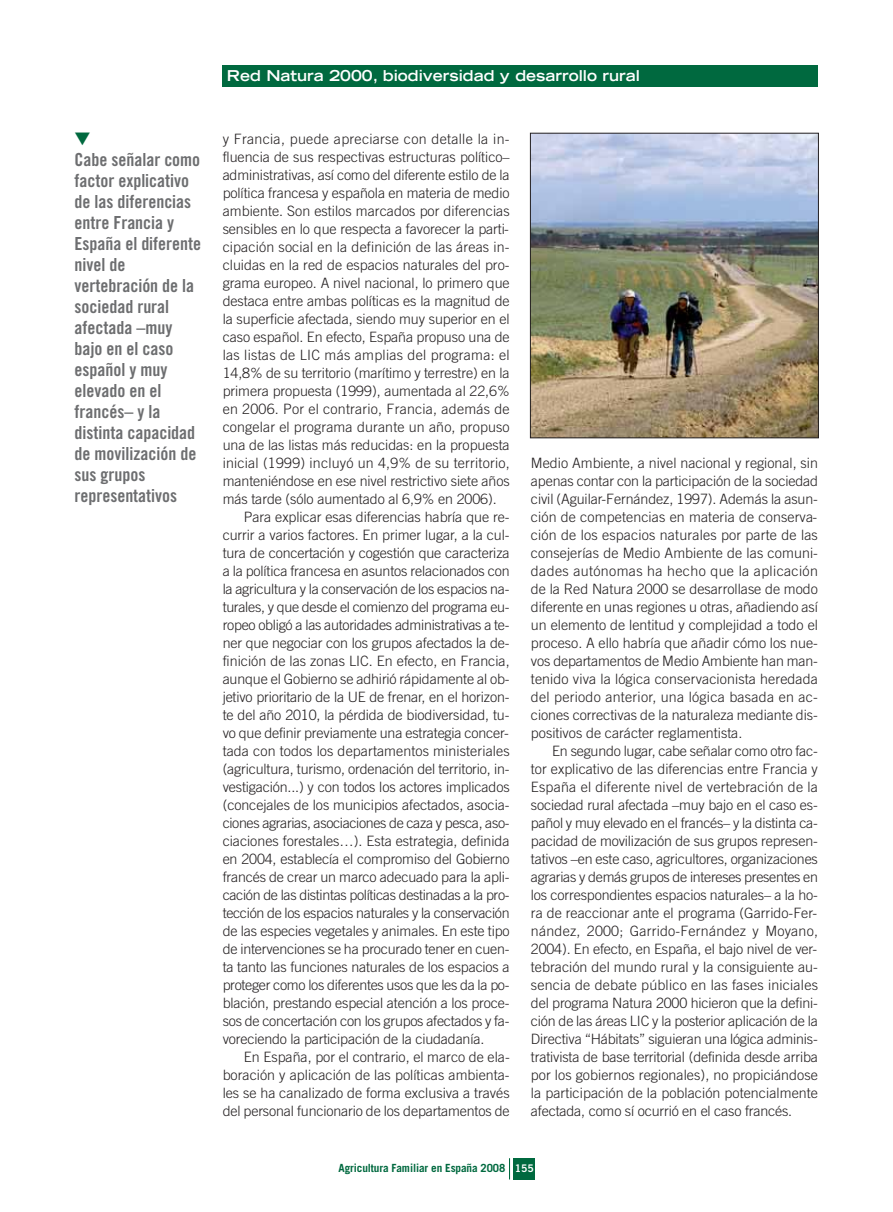
<style>
.page{position:relative;width:893px;height:1212px;background:#fff}
.page>*{position:absolute;margin:0;border:0;box-sizing:border-box;transform-origin:0 0}
.t1{font:18px/21px "Trade Gothic Bold Cond Twenty";color:#6d6e70}
.t2{font:700 expanded 15px "Trade Gothic LH";color:#fff}
.t3{font:300 14.25px "Trade Gothic";letter-spacing:-.005em;color:#231f20}
.t4{font:300 14.25px "Trade Gothic";letter-spacing:.015em;color:#231f20}
.t5{font:300 14.25px "Trade Gothic";letter-spacing:.02em;color:#231f20}
.t6{font:300 14.25px "Trade Gothic";letter-spacing:-.025em;color:#231f20}
.t7{font:300 14.25px "Trade Gothic";letter-spacing:.025em;color:#231f20}
.t8{font:700 11.25px "Trade Gothic";letter-spacing:-.01em;color:#00693f}
.s1{color:#00693f}
.s2{font-family:"Trade Gothic Bold Two";font-weight:400;font-size:10.5px;color:#fff}
</style>
<div class="page">
<div style="left:223px;top:65px;width:595px;height:22px;background:#00693f"></div>
<div style="left:514px;top:1158px;width:21px;height:21px;background:#00693f"></div>
<svg style="left:509px;top:1158px;width:1px;height:21px"></svg>
<img style="left:532px;top:135px;width:285px;height:301px">
<div style="left:530px;top:133px;width:289px;height:305px;border:1px solid #231f20"></div>
<p class="t1" style="left:74px;top:130px;width:128px"><span class="s1">▼<br></span>Cabe señalar como factor explicativo de las diferencias entre Francia y<br>España el diferente nivel de vertebración de la sociedad rural afectada –muy bajo en el caso español y muy elevado en el francés– y la distinta capacidad de movilización de sus grupos representativos</p>
<p class="t2" style="left:227px;top:71px;width:414px">Red Natura 2000, biodiversidad y desarrollo rural</p>
<p class="t5" style="left:223px;top:134px;width:288px">y Francia, puede apreciarse con detalle la in-</p>
<p class="t3" style="left:223px;top:152px;width:289px">fluencia de sus respectivas estructuras político–</p>
<p class="t3" style="left:223px;top:170px;width:289px">administrativas, así como del diferente estilo de la</p>
<p class="t3" style="left:223px;top:188px;width:289px">política francesa y española en materia de medio</p>
<p class="t3" style="left:223px;top:206px;width:289px">ambiente. Son estilos marcados por diferencias</p>
<p class="t3" style="left:223px;top:224px;width:288px">sensibles en lo que respecta a favorecer la parti-</p>
<p class="t3" style="left:223px;top:242px;width:288px">cipación social en la definición de las áreas in-</p>
<p class="t3" style="left:223px;top:260px;width:288px">cluidas en la red de espacios naturales del pro-</p>
<p class="t3" style="left:223px;top:278px;width:288px">grama europeo. A nivel nacional, lo primero que</p>
<p class="t3" style="left:223px;top:296px;width:288px">destaca entre ambas políticas es la magnitud de</p>
<p class="t3" style="left:223px;top:314px;width:288px">la superficie afectada, siendo muy superior en el</p>
<p class="t3" style="left:223px;top:332px;width:288px">caso español. En efecto, España propuso una de</p>
<p class="t5" style="left:223px;top:350px;width:289px">las listas de LIC más amplias del programa: el</p>
<p class="t3" style="left:223px;top:368px;width:289px">14,8% de su territorio (marítimo y terrestre) en la</p>
<p class="t3" style="left:223px;top:386px;width:289px">primera propuesta (1999), aumentada al 22,6%</p>
<p class="t4" style="left:223px;top:404px;width:289px">en 2006. Por el contrario, Francia, además de</p>
<p class="t3" style="left:223px;top:422px;width:289px">congelar el programa durante un año, propuso</p>
<p class="t3" style="left:223px;top:440px;width:288px">una de las listas más reducidas: en la propuesta</p>
<p class="t4" style="left:223px;top:458px;width:289px">inicial (1999) incluyó un 4,9% de su territorio,</p>
<p class="t3" style="left:223px;top:476px;width:289px">manteniéndose en ese nivel restrictivo siete años</p>
<p class="t3" style="left:223px;top:494px;width:276px">más tarde (sólo aumentado al 6,9% en 2006).</p>
<p class="t3" style="left:244px;top:512px;width:267px">Para explicar esas diferencias habría que re-</p>
<p class="t3" style="left:223px;top:530px;width:288px">currir a varios factores. En primer lugar, a la cul-</p>
<p class="t3" style="left:223px;top:548px;width:288px">tura de concertación y cogestión que caracteriza</p>
<p class="t3" style="left:223px;top:566px;width:289px">a la política francesa en asuntos relacionados con</p>
<p class="t3" style="left:223px;top:584px;width:288px">la agricultura y la conservación de los espacios na-</p>
<p class="t3" style="left:223px;top:602px;width:288px">turales, y que desde el comienzo del programa eu-</p>
<p class="t3" style="left:223px;top:620px;width:288px">ropeo obligó a las autoridades administrativas a te-</p>
<p class="t3" style="left:223px;top:638px;width:288px">ner que negociar con los grupos afectados la de-</p>
<p class="t3" style="left:223px;top:656px;width:289px">finición de las zonas LIC. En efecto, en Francia,</p>
<p class="t3" style="left:223px;top:674px;width:288px">aunque el Gobierno se adhirió rápidamente al ob-</p>
<p class="t3" style="left:223px;top:692px;width:288px">jetivo prioritario de la UE de frenar, en el horizon-</p>
<p class="t3" style="left:223px;top:710px;width:288px">te del año 2010, la pérdida de biodiversidad, tu-</p>
<p class="t3" style="left:223px;top:728px;width:288px">vo que definir previamente una estrategia concer-</p>
<p class="t3" style="left:223px;top:746px;width:289px">tada con todos los departamentos ministeriales</p>
<p class="t3" style="left:223px;top:764px;width:288px">(agricultura, turismo, ordenación del territorio, in-</p>
<p class="t3" style="left:223px;top:782px;width:288px">vestigación...) y con todos los actores implicados</p>
<p class="t3" style="left:223px;top:800px;width:288px">(concejales de los municipios afectados, asocia-</p>
<p class="t6" style="left:223px;top:818px;width:288px">ciones agrarias, asociaciones de caza y pesca, aso-</p>
<p class="t3" style="left:223px;top:836px;width:288px">ciaciones forestales…). Esta estrategia, definida</p>
<p class="t3" style="left:223px;top:854px;width:289px">en 2004, establecía el compromiso del Gobierno</p>
<p class="t3" style="left:223px;top:872px;width:288px">francés de crear un marco adecuado para la apli-</p>
<p class="t3" style="left:223px;top:890px;width:288px">cación de las distintas políticas destinadas a la pro-</p>
<p class="t3" style="left:223px;top:908px;width:289px">tección de los espacios naturales y la conservación</p>
<p class="t3" style="left:223px;top:926px;width:288px">de las especies vegetales y animales. En este tipo</p>
<p class="t3" style="left:223px;top:944px;width:288px">de intervenciones se ha procurado tener en cuen-</p>
<p class="t3" style="left:223px;top:962px;width:289px">ta tanto las funciones naturales de los espacios a</p>
<p class="t3" style="left:223px;top:980px;width:288px">proteger como los diferentes usos que les da la po-</p>
<p class="t3" style="left:223px;top:998px;width:288px">blación, prestando especial atención a los proce-</p>
<p class="t3" style="left:223px;top:1016px;width:288px">sos de concertación con los grupos afectados y fa-</p>
<p class="t3" style="left:223px;top:1034px;width:263px">voreciendo la participación de la ciudadanía.</p>
<p class="t3" style="left:244px;top:1052px;width:267px">En España, por el contrario, el marco de ela-</p>
<p class="t3" style="left:223px;top:1070px;width:289px">boración y aplicación de las políticas ambienta-</p>
<p class="t3" style="left:223px;top:1088px;width:288px">les se ha canalizado de forma exclusiva a través</p>
<p class="t3" style="left:223px;top:1106px;width:288px">del personal funcionario de los departamentos de</p>
<p class="t3" style="left:531px;top:458px;width:289px">Medio Ambiente, a nivel nacional y regional, sin</p>
<p class="t3" style="left:531px;top:476px;width:289px">apenas contar con la participación de la sociedad</p>
<p class="t3" style="left:531px;top:494px;width:289px">civil (Aguilar-Fernández, 1997). Además la asun-</p>
<p class="t3" style="left:531px;top:512px;width:288px">ción de competencias en materia de conserva-</p>
<p class="t4" style="left:531px;top:530px;width:288px">ción de los espacios naturales por parte de las</p>
<p class="t3" style="left:531px;top:548px;width:289px">consejerías de Medio Ambiente de las comuni-</p>
<p class="t7" style="left:531px;top:566px;width:289px">dades autónomas ha hecho que la aplicación</p>
<p class="t3" style="left:531px;top:584px;width:288px">de la Red Natura 2000 se desarrollase de modo</p>
<p class="t3" style="left:531px;top:602px;width:289px">diferente en unas regiones u otras, añadiendo así</p>
<p class="t3" style="left:531px;top:620px;width:288px">un elemento de lentitud y complejidad a todo el</p>
<p class="t3" style="left:531px;top:638px;width:289px">proceso. A ello habría que añadir cómo los nue-</p>
<p class="t3" style="left:531px;top:656px;width:289px">vos departamentos de Medio Ambiente han man-</p>
<p class="t3" style="left:531px;top:674px;width:289px">tenido viva la lógica conservacionista heredada</p>
<p class="t5" style="left:531px;top:692px;width:288px">del periodo anterior, una lógica basada en ac-</p>
<p class="t3" style="left:531px;top:710px;width:289px">ciones correctivas de la naturaleza mediante dis-</p>
<p class="t3" style="left:531px;top:728px;width:213px">positivos de carácter reglamentista.</p>
<p class="t3" style="left:552px;top:746px;width:267px">En segundo lugar, cabe señalar como otro fac-</p>
<p class="t3" style="left:531px;top:764px;width:288px">tor explicativo de las diferencias entre Francia y</p>
<p class="t4" style="left:531px;top:782px;width:288px">España el diferente nivel de vertebración de la</p>
<p class="t3" style="left:531px;top:800px;width:288px">sociedad rural afectada –muy bajo en el caso es-</p>
<p class="t3" style="left:531px;top:818px;width:288px">pañol y muy elevado en el francés– y la distinta ca-</p>
<p class="t3" style="left:531px;top:836px;width:288px">pacidad de movilización de sus grupos represen-</p>
<p class="t3" style="left:531px;top:854px;width:288px">tativos –en este caso, agricultores, organizaciones</p>
<p class="t3" style="left:531px;top:872px;width:289px">agrarias y demás grupos de intereses presentes en</p>
<p class="t3" style="left:531px;top:890px;width:288px">los correspondientes espacios naturales– a la ho-</p>
<p class="t3" style="left:531px;top:908px;width:288px">ra de reaccionar ante el programa (Garrido-Fer-</p>
<p class="t4" style="left:531px;top:926px;width:289px">nández, 2000; Garrido-Fernández y Moyano,</p>
<p class="t3" style="left:531px;top:944px;width:288px">2004). En efecto, en España, el bajo nivel de ver-</p>
<p class="t3" style="left:531px;top:962px;width:288px">tebración del mundo rural y la consiguiente au-</p>
<p class="t4" style="left:531px;top:980px;width:289px">sencia de debate público en las fases iniciales</p>
<p class="t3" style="left:531px;top:998px;width:288px">del programa Natura 2000 hicieron que la defini-</p>
<p class="t3" style="left:531px;top:1016px;width:289px">ción de las áreas LIC y la posterior aplicación de la</p>
<p class="t3" style="left:531px;top:1034px;width:288px">Directiva “Hábitats” siguieran una lógica adminis-</p>
<p class="t3" style="left:531px;top:1052px;width:289px">trativista de base territorial (definida desde arriba</p>
<p class="t3" style="left:531px;top:1070px;width:289px">por los gobiernos regionales), no propiciándose</p>
<p class="t3" style="left:531px;top:1088px;width:289px">la participación de la población potencialmente</p>
<p class="t3" style="left:531px;top:1106px;width:263px">afectada, como sí ocurrió en el caso francés.</p>
<p class="t8" style="left:339px;top:1164px;width:197px">Agricultura Familiar en España 2008 <span class="s2">155</span></p>
</div>
